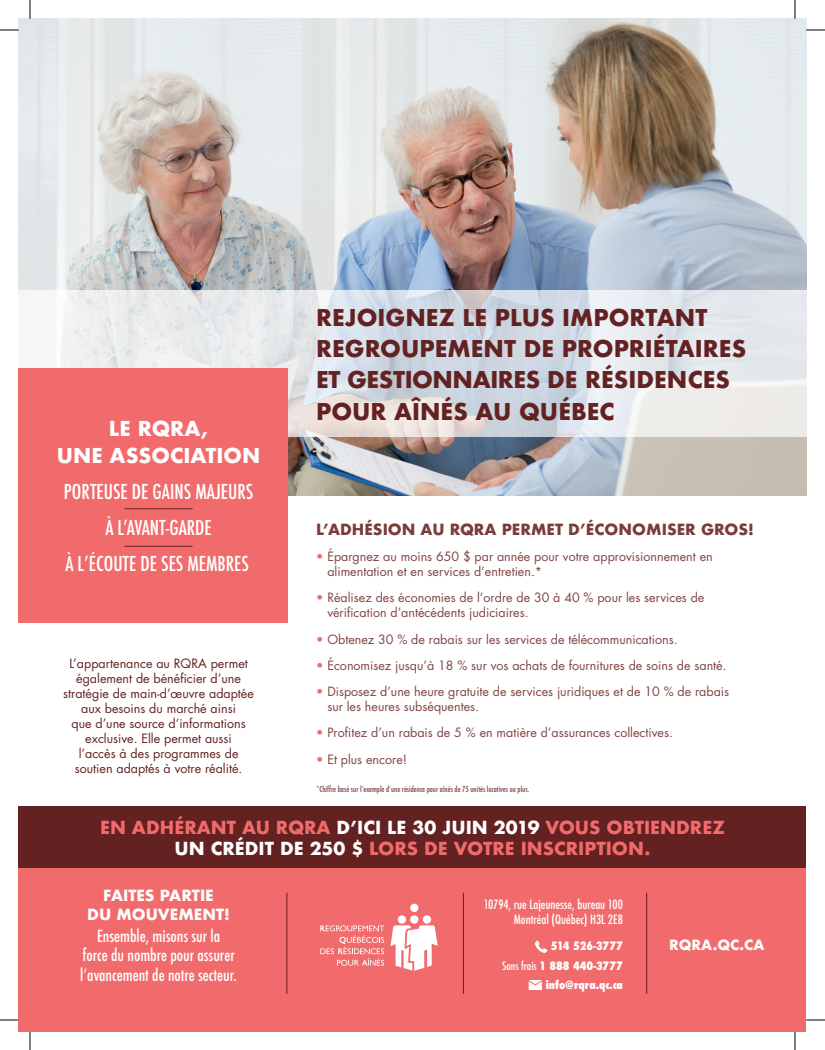
<style>
.page{position:relative;width:825px;height:1050px;background:#fff}
.page>*{position:absolute;margin:0;border:0;box-sizing:border-box;transform-origin:0 0}
.t1{font:700 22.5px/31.2px "Futura";color:#642122}
.t2{font:500 condensed 20px/36.2px "Futura";color:#fff;text-align:center}
.t3{font:700 20px/26.2px "Futura";color:#fff;text-align:center}
.t4{font:700 17.5px/21.2px "Futura";color:#f16b6c;text-align:center}
.t5{font:500 condensed 16.25px/19.5px "Futura";color:#fff;text-align:center}
.t6{font:700 15px "Futura";color:#7a3c3b}
.t7{font:700 15px/18.8px "Futura";color:#fff;text-align:center}
.t8{font:700 13.75px "Futura";color:#fff}
.t9{font:12.5px/15px "Futura";color:#814442}
.t10{font:12.5px/15px "Futura";color:#642122;text-align:center}
.t11{font:500 condensed 12.5px/15px "Futura";color:#fff;text-align:right}
.t12{font:800 condensed 11.25px/19.1px "Futura";color:#fff;text-align:right}
.t13{font:500 condensed 7.88px "Futura";color:#814442}
.s1{color:#f16b6c}
.s2{color:#fff}
.s3{font-weight:500}
</style>
<div class="page">
<img style="left:19px;top:19px;width:787px;height:477px">
<svg style="left:19px;top:290px;width:787px;height:147px;background:#e0e3e8"></svg>
<div style="left:19px;top:868px;width:787px;height:163px;background:#f16b6c"></div>
<div style="left:19px;top:368px;width:268px;height:255px;background:#f16b6c"></div>
<svg style="left:535px;top:940px;width:13px;height:13px"></svg>
<svg style="left:529px;top:980px;width:13px;height:10px"></svg>
<div style="left:19px;top:806px;width:787px;height:62px;background:#642122"></div>
<hr style="left:125px;top:509px;width:68px;height:1px;background:#642122">
<hr style="left:125px;top:546px;width:68px;height:1px;background:#642122">
<svg style="left:391px;top:925px;width:47px;height:46px"></svg>
<div style="left:423px;top:915px;width:8px;height:9px;background:#fff;border-radius:50%"></div>
<div style="left:410px;top:915px;width:8px;height:9px;background:#fff;border-radius:50%"></div>
<div style="left:410px;top:904px;width:8px;height:8px;background:#fff;border-radius:50%"></div>
<div style="left:398px;top:915px;width:8px;height:9px;background:#fff;border-radius:50%"></div>
<svg style="left:320px;top:925px;width:64px;height:41px"></svg>
<hr style="left:646px;top:893px;width:1px;height:101px;background:#642122">
<hr style="left:463px;top:893px;width:1px;height:101px;background:#642122">
<hr style="left:287px;top:893px;width:1px;height:101px;background:#642122">
<svg style="left:0;top:29px;width:19px;height:2px"></svg>
<svg style="left:806px;top:29px;width:19px;height:2px"></svg>
<svg style="left:0;top:1019px;width:19px;height:2px"></svg>
<svg style="left:806px;top:1019px;width:19px;height:2px"></svg>
<svg style="left:29px;top:0;width:2px;height:19px"></svg>
<svg style="left:29px;top:1031px;width:2px;height:19px"></svg>
<svg style="left:794px;top:0;width:2px;height:19px"></svg>
<svg style="left:794px;top:1031px;width:2px;height:19px"></svg>
<h1 class="t1" style="left:316px;top:302px;width:432px">REJOIGNEZ LE PLUS IMPORTANT<br>REGROUPEMENT DE PROPRIÉTAIRES<br>ET GESTIONNAIRES DE RÉSIDENCES<br>POUR AÎNÉS AU QUÉBEC</h1>
<h2 class="t3" style="left:57px;top:416px;width:205px">LE RQRA,<br>UNE ASSOCIATION</h2>
<h2 class="t2" style="left:64px;top:473px;width:191px">PORTEUSE DE GAINS MAJEURS<br>À L’AVANT-GARDE<br>À L’ÉCOUTE DE SES MEMBRES</h2>
<p class="t6" style="left:316px;top:518px;width:439px">L’ADHÉSION AU RQRA PERMET D’ÉCONOMISER GROS!</p>
<p class="t9" style="left:327px;top:549px;width:387px;text-indent:-11px"><span class="s1">•</span> Épargnez au moins 650 $ par année pour votre approvisionnement en alimentation et en services d’entretien.*</p>
<p class="t9" style="left:327px;top:590px;width:379px;text-indent:-11px"><span class="s1">•</span> Réalisez des économies de l’ordre de 30 à 40 % pour les services de vérification d’antécédents judiciaires.</p>
<p class="t9" style="left:316px;top:631px;width:363px"><span class="s1">•</span> Obtenez 30 % de rabais sur les services de télécommunications.</p>
<p class="t9" style="left:316px;top:658px;width:412px"><span class="s1">•</span> Économisez jusqu’à 18 % sur vos achats de fournitures de soins de santé.</p>
<p class="t9" style="left:327px;top:684px;width:403px;text-indent:-11px"><span class="s1">•</span> Disposez d’une heure gratuite de services juridiques et de 10 % de rabais sur les heures subséquentes.</p>
<p class="t9" style="left:316px;top:725px;width:358px"><span class="s1">•</span> Profitez d’un rabais de 5 % en matière d’assurances collectives.</p>
<p class="t9" style="left:316px;top:751px;width:93px"><span class="s1">•</span> Et plus encore!</p>
<p class="t10" style="left:63px;top:656px;width:192px">L’appartenance au RQRA permet également de bénéficier d’une stratégie de main-d’œuvre adaptée aux besoins du marché ainsi<br>que d’une source d’informations exclusive. Elle permet aussi<br>l’accès à des programmes de soutien adaptés à votre réalité.</p>
<h3 class="t4" style="left:100px;top:816px;width:626px">EN ADHÉRANT AU RQRA <span class="s2">D’ICI LE 30 JUIN 2019</span> VOUS OBTIENDREZ<br><span class="s2">UN CRÉDIT DE 250 $</span> LORS DE VOTRE INSCRIPTION.</h3>
<p class="t13" style="left:316px;top:784px;width:215px">*Chiffre basé sur l’exemple d’une résidence pour aînés de 75 unités locatives ou plus.</p>
<p class="t7" style="left:87px;top:886px;width:144px">FAITES PARTIE<br>DU MOUVEMENT!</p>
<h3 class="t5" style="left:80px;top:926px;width:158px">Ensemble, misons sur la<br>force du nombre pour assurer l’avancement de notre secteur.</h3>
<p class="t11" style="left:484px;top:897px;width:141px">10794, rue Lajeunesse, bureau 100<br>Montréal (Québec) H3L 2E8</p>
<p class="t12" style="left:502px;top:937px;width:122px">514 526-3777<br><span class="s3">Sans frais</span> 1 888 440-3777 info@rqra.qc.ca</p>
<p class="t8" style="left:669px;top:935px;width:97px">RQRA.QC.CA</p>
</div>
